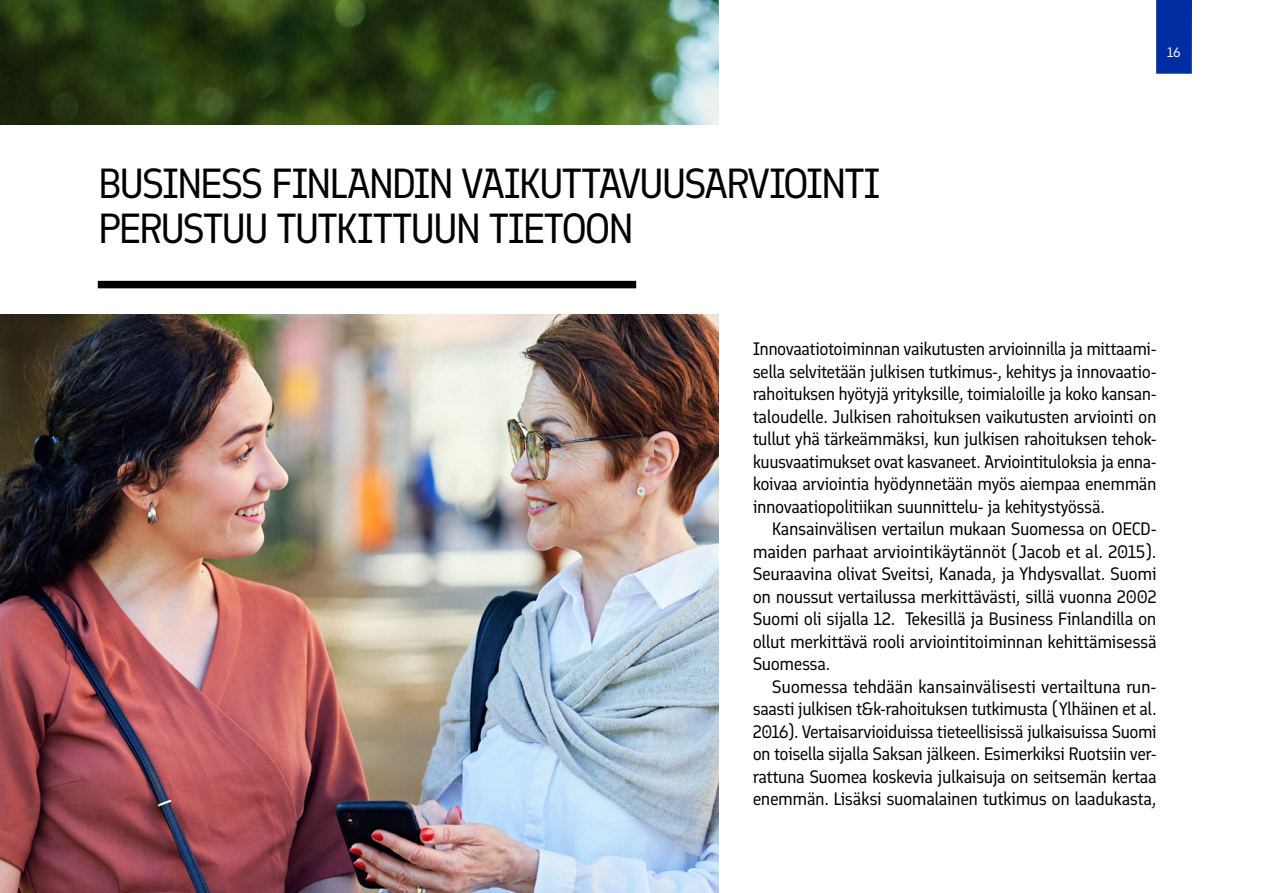
<style>
.page{position:relative;width:1263px;height:893px;background:#fff}
.page>*{position:absolute;margin:0;border:0;box-sizing:border-box;transform-origin:0 0}
.t1{font:42px/45px "Finlandica";letter-spacing:-.06em;color:#000}
.body_text_indent{font:18px/22.5px "Finlandica";letter-spacing:-.025em;color:#000;text-align:justify}
.body_text{font:18px/22.5px "Finlandica";letter-spacing:-.025em;color:#000;text-align:justify}
.t2{font:13.5px "Finlandica";color:#fff}
</style>
<div class="page">
<img style="left:0;top:0;width:719px;height:893px">
<div style="left:0;top:125px;width:1157px;height:189px;background:#fff"></div>
<div style="left:1156px;top:0;width:36px;height:74px;background:#002ea2"></div>
<div style="left:98px;top:281px;width:538px;height:7px;background:#000"></div>
<p class="t2" style="left:1167px;top:42px;width:15px">16</p>
<h1 class="t1" style="left:98px;top:158px;width:785px">BUSINESS FINLANDIN VAIKUTTAVUUSARVIOINTI<br>PERUSTUU TUTKITTUUN TIETOON</h1>
<p class="body_text" style="left:753px;top:336px;width:405px">Innovaatiotoiminnan vaikutusten arvioinnilla ja mittaami&shy;sella selvitetään julkisen tutkimus-, kehitys ja innovaatio&shy;rahoituksen hyötyjä yrityksille, toimialoille ja koko kansan&shy;taloudelle. Julkisen rahoituksen vaikutusten arviointi on tullut yhä tärkeämmäksi, kun julkisen rahoituksen tehok&shy;kuusvaatimukset ovat kasvaneet. Arviointituloksia ja enna&shy;koivaa arviointia hyödynnetään myös aiempaa enemmän innovaatiopolitiikan suunnittelu- ja kehitystyössä.</p>
<p class="body_text_indent" style="left:753px;top:516px;width:406px;text-indent:19px">Kansainvälisen vertailun mukaan Suomessa on OECD&shy;maiden parhaat arviointikäytännöt (Jacob et al. 2015).<br>Seuraavina olivat Sveitsi, Kanada, ja Yhdysvallat. Suomi on noussut vertailussa merkittävästi, sillä vuonna 2002<br>Suomi oli sijalla 12. Tekesillä ja Business Finlandilla on ollut merkittävä rooli arviointitoiminnan kehittämisessä Suomessa.</p>
<p class="body_text_indent" style="left:753px;top:674px;width:406px;text-indent:19px">Suomessa tehdään kansainvälisesti vertailtuna run&shy;saasti julkisen t&amp;k-rahoituksen tutkimusta (Ylhäinen et al.<br>2016). Vertaisarvioiduissa tieteellisissä julkaisuissa Suomi on toisella sijalla Saksan jälkeen. Esimerkiksi Ruotsiin ver&shy;rattuna Suomea koskevia julkaisuja on seitsemän kertaa enemmän. Lisäksi suomalainen tutkimus on laadukasta,</p>
</div>
